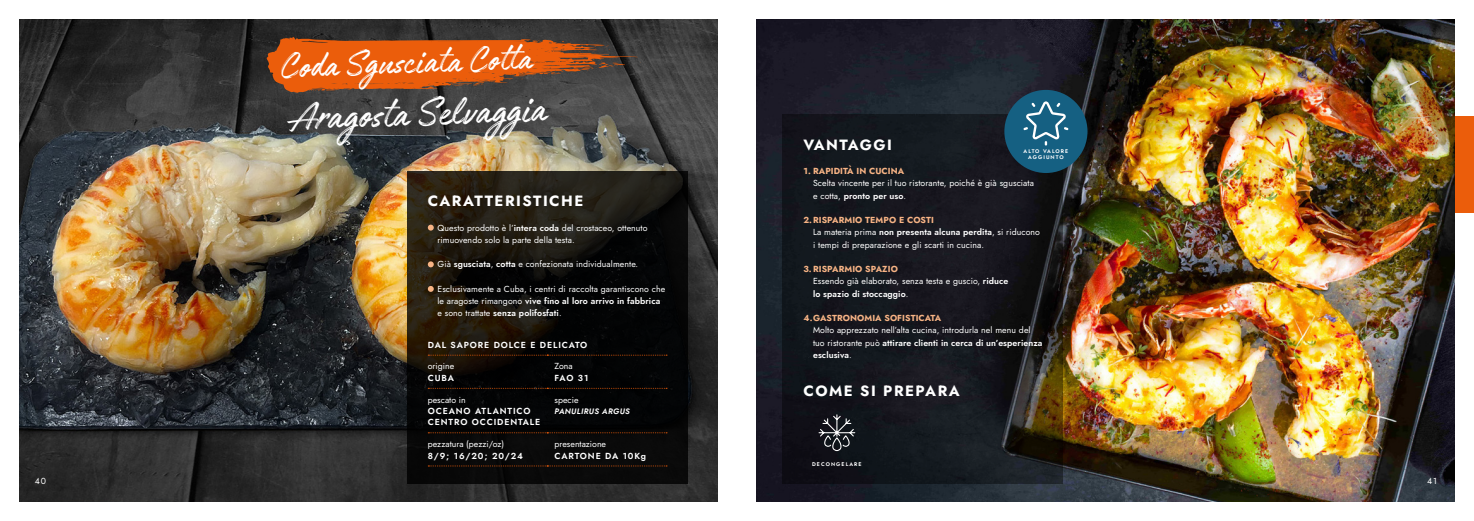
<style>
.page{position:relative;width:1474px;height:521px;background:#fff}
.page>*{position:absolute;margin:0;border:0;box-sizing:border-box;transform-origin:0 0}
.t1{font:45.5px "Authenia";color:#fff}
.t2{font:40.25px "Authenia";color:#fff}
.t3{font:700 14.88px "Jost";letter-spacing:.1em;color:#fff}
.t4{font:8.75px/12.2px "Jost";letter-spacing:.01em;color:#fff}
.t5{font:600 8.75px/11.4px "Jost";letter-spacing:.1em;color:#fff}
.t6{font:700 8.75px "Jost";letter-spacing:.01em;color:#f8b485}
.t7{font:italic 600 7.88px "Jost";letter-spacing:.05em;color:#fff}
.t8{font:600 5.25px/6.3px "Jost";letter-spacing:.2em;color:#fff;text-align:center}
.s1{font-weight:600}
.s2{font-weight:700;color:#f8b485}
</style>
<div class="page">
<div style="left:1434px;top:116px;width:39px;height:97px;background:#eb5d0b"></div>
<img style="left:756px;top:20px;width:697px;height:481px">
<img style="left:20px;top:20px;width:697px;height:481px">
<svg style="left:407px;top:171px;width:280px;height:313px;background:#100e0a"></svg>
<svg style="left:782px;top:114px;width:281px;height:370px;background:#17181d"></svg>
<svg style="left:428px;top:225px;width:6px;height:6px"></svg>
<svg style="left:428px;top:261px;width:6px;height:6px"></svg>
<svg style="left:428px;top:286px;width:6px;height:6px"></svg>
<svg style="left:428px;top:355px;width:239px;height:1px"></svg>
<svg style="left:428px;top:388px;width:239px;height:1px"></svg>
<svg style="left:428px;top:432px;width:239px;height:1px"></svg>
<svg style="left:428px;top:465px;width:239px;height:1px"></svg>
<svg style="left:818px;top:414px;width:37px;height:38px"></svg>
<svg style="left:266px;top:37px;width:375px;height:56px;background:#aa511d"></svg>
<div style="left:1004px;top:90px;width:83px;height:83px;background:#156082;border-radius:50%"></div>
<svg style="left:1023px;top:101px;width:45px;height:45px"></svg>
<h2 class="t2" style="left:279px;top:46px;width:254px;rotate:-2deg">Coda Sgusciata Cotta</h2>
<h1 class="t1" style="left:288px;top:94px;width:259px;rotate:-2deg">Aragosta Selvaggia</h1>
<h3 class="t3" style="left:428px;top:191px;width:157px">CARATTERISTICHE</h3>
<p class="t4" style="left:437px;top:221px;width:212px">Questo prodotto è l’<span class="s1">intera coda</span> del crostaceo, ottenuto rimuovendo solo la parte della testa.</p>
<p class="t4" style="left:437px;top:258px;width:202px">Già <span class="s1">sgusciata</span>, <span class="s1">cotta</span> e confezionata individualmente.</p>
<p class="t4" style="left:437px;top:283px;width:229px">Esclusivamente a Cuba, i centri di raccolta garantiscono che le aragoste rimangono <span class="s1">vive fino al loro arrivo in fabbrica </span>e sono trattate <span class="s1">senza polifosfati</span>.</p>
<p class="t5" style="left:428px;top:339px;width:161px">DAL SAPORE DOLCE E DELICATO</p>
<p class="t4" style="left:428px;top:360px;width:28px">origine</p>
<p class="t5" style="left:428px;top:372px;width:28px">CUBA</p>
<p class="t4" style="left:554px;top:360px;width:20px">Zona</p>
<p class="t5" style="left:554px;top:372px;width:35px">FAO 31</p>
<p class="t4" style="left:428px;top:393px;width:39px">pescato in</p>
<p class="t5" style="left:428px;top:405px;width:114px">OCEANO ATLANTICO<br>CENTRO OCCIDENTALE</p>
<p class="t4" style="left:428px;top:438px;width:78px">pezzatura (pezzi/oz)</p>
<p class="t5" style="left:428px;top:450px;width:97px">8/9; 16/20; 20/24</p>
<p class="t4" style="left:554px;top:393px;width:25px">specie</p>
<p class="t7" style="left:554px;top:406px;width:77px">PANULIRUS ARGUS</p>
<p class="t4" style="left:554px;top:438px;width:53px">presentazione</p>
<p class="t5" style="left:554px;top:450px;width:93px">CARTONE DA 10Kg</p>
<h3 class="t3" style="left:803px;top:134px;width:90px">VANTAGGI</h3>
<p class="t6" style="left:803px;top:165px;width:102px">1. RAPIDITÀ IN CUCINA</p>
<p class="t4" style="left:813px;top:177px;width:222px">Scelta vincente per il tuo ristorante, poiché è già sgusciata e cotta, <span class="s1">pronto per uso</span>.</p>
<p class="t4" style="left:813px;top:214px;width:228px;text-indent:-10px"><span class="s2">2.RISPARMIO TEMPO E COSTI<br></span>La materia prima <span class="s1">non presenta alcuna perdita</span>, si riducono i tempi di preparazione e gli scarti in cucina.</p>
<p class="t4" style="left:813px;top:263px;width:197px;text-indent:-10px"><span class="s2">3. RISPARMIO SPAZIO<br></span>Essendo già elaborato, senza testa e guscio, <span class="s1">riduce lo spazio di stoccaggio</span>.</p>
<p class="t6" style="left:803px;top:312px;width:139px">4.GASTRONOMIA SOFISTICATA</p>
<p class="t4" style="left:813px;top:324px;width:231px">Molto apprezzato nell’alta cucina, introdurla nel menu del tuo ristorante può <span class="s1">attirare clienti in cerca di un’esperienza esclusiva</span>.</p>
<h3 class="t3" style="left:803px;top:381px;width:158px">COME SI PREPARA</h3>
<p class="t8" style="left:1023px;top:148px;width:46px">ALTO VALORE<br>AGGIUNTO</p>
<p class="t8" style="left:812px;top:461px;width:51px">DECONGELARE</p>
<p class="t4" style="left:35px;top:475px;width:13px">40</p>
<p class="t4" style="left:1427px;top:475px;width:11px">41</p>
</div>
